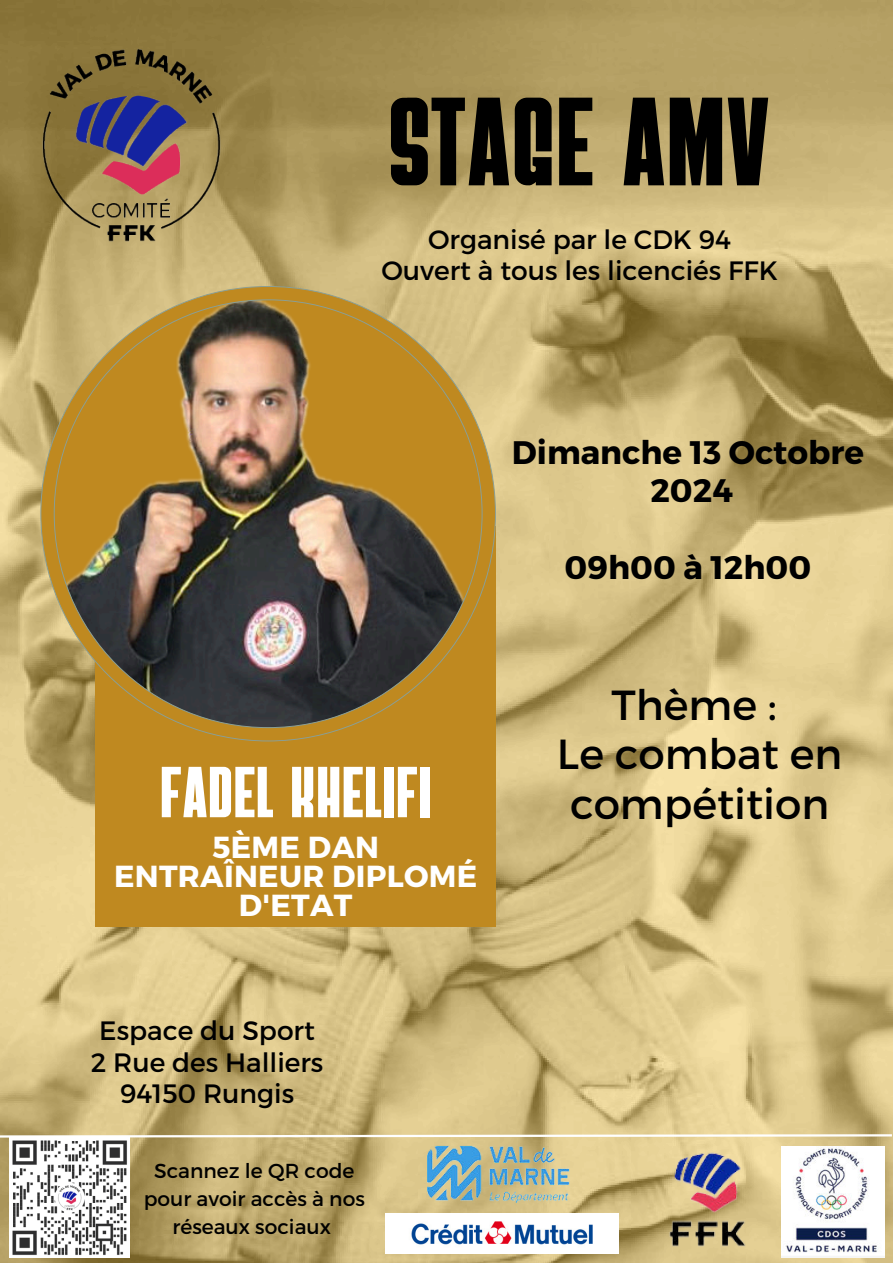
<style>
.page{position:relative;width:893px;height:1263px;background:#fff}
.page>*{position:absolute;margin:0;border:0;box-sizing:border-box;transform-origin:0 0}
.t1{font:125.25px "Bridge";color:#000}
.t2{font:72px "Bridge";color:#fff}
.t3{font:42px/49.5px "Montserrat";color:#000;text-align:center}
.t4{font:700 32.55px/38.2px "Montserrat";color:#000;text-align:center}
.t5{font:700 30.45px/28.7px "Montserrat";letter-spacing:.01em;color:#fff;text-align:center}
.t6{font:26.55px/31.5px "Montserrat";color:#000;text-align:center}
.t7{font:20.25px/28.1px "Montserrat";color:#000;text-align:center}
</style>
<div class="page">
<img style="left:0;top:0;width:893px;height:1263px">
<div style="left:95px;top:527px;width:401px;height:400px;background:#bf8920"></div>
<img style="left:20px;top:34px;width:223px;height:222px">
<svg style="left:0;top:1133px;width:893px;height:6px"></svg>
<img style="left:412px;top:1134px;width:180px;height:79px">
<img style="left:786px;top:1146px;width:98px;height:112px">
<img style="left:633px;top:1118px;width:153px;height:145px">
<img style="left:9px;top:1138px;width:120px;height:120px">
<img style="left:385px;top:1213px;width:233px;height:41px">
<img style="left:40px;top:286px;width:456px;height:455px">
<h1 class="t1" style="left:389px;top:77px;width:382px">STAGE AMV</h1>
<p class="t6" style="left:381px;top:223px;width:398px;line-height:31px">Organisé par le CDK 94<br>Ouvert à tous les licenciés FFK</p>
<p class="t4" style="left:512px;top:434px;width:353px">Dimanche 13 Octobre<br>2024</p>
<h2 class="t2" style="left:160px;top:755px;width:274px">FADEL KHELIFI</h2>
<p class="t5" style="left:114px;top:834px;width:365px">5ÈME DAN<br>ENTRAÎNEUR DIPLOMÉ<br>D'ETAT</p>
<p class="t6" style="left:91px;top:1015px;width:234px">Espace du Sport<br>2 Rue des Halliers<br>94150 Rungis</p>
<p class="t7" style="left:144px;top:1156px;width:223px">Scannez le QR code pour avoir accès à nos réseaux sociaux</p>
<p class="t4" style="left:564px;top:548px;width:248px">09h00 à 12h00</p>
<h3 class="t3" style="left:557px;top:680px;width:287px">Thème :<br>Le combat en compétition</h3>
</div>
